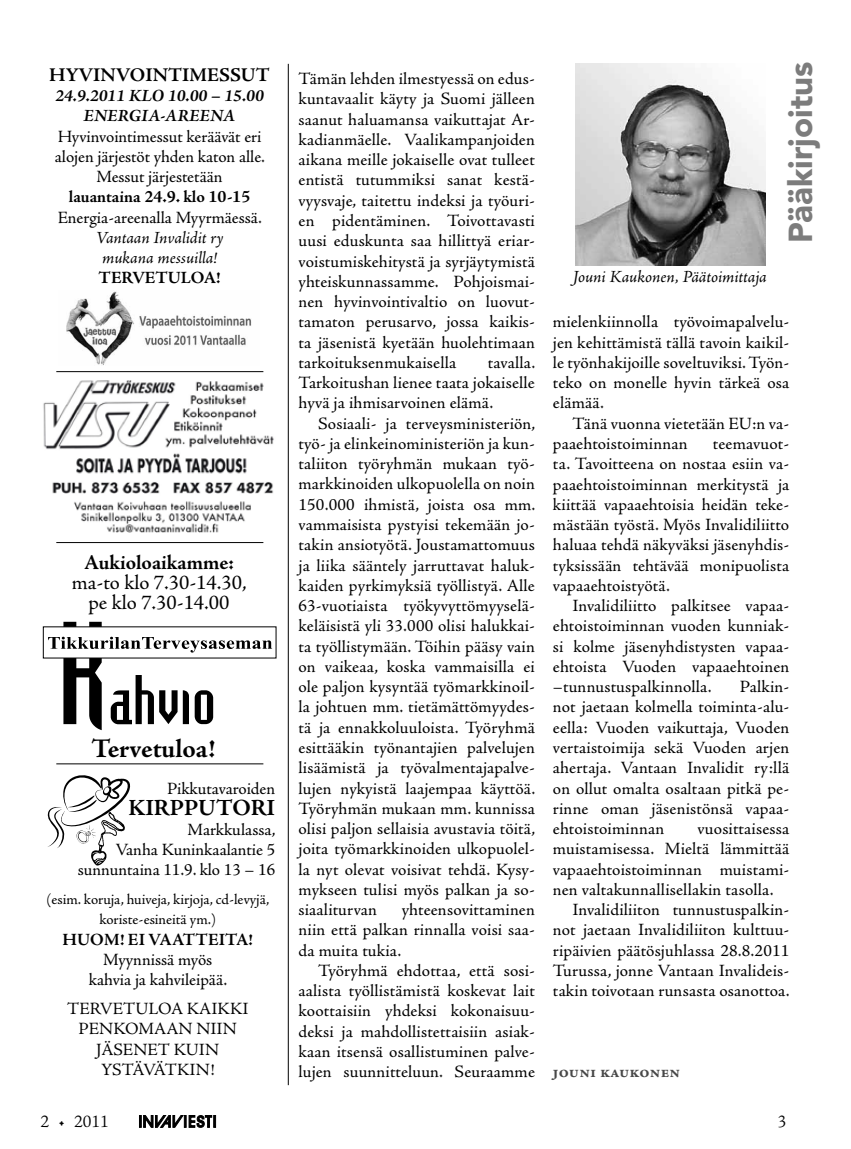
<style>
.page{position:relative;width:851px;height:1149px;background:#fff}
.page>*{position:absolute;margin:0;border:0;box-sizing:border-box;transform-origin:0 0}
.t1{font:900 33px "Avenir";color:#7c7c7c}
.t2{font:700 27px "Adobe Jenson Pro";color:#000}
.t3{font:700 23.25px "Adobe Jenson Pro";color:#000}
.t4{font:21px/20.2px "Adobe Jenson Pro";color:#000;text-align:center}
.t5{font:700 21px "Adobe Jenson Pro";color:#000}
.t6{font:700 19.5px "Adobe Jenson Pro";color:#000}
.t7{font:300 18px "Adobe Jenson Pro";color:#000}
.t8{font:17.25px/20.2px "Adobe Jenson Pro";letter-spacing:.005em;color:#000;text-align:justify}
.t9{font:italic 17.25px/20.2px "Adobe Jenson Pro";letter-spacing:-.005em;color:#000;text-align:center}
.t10{font:700 17.25px "Adobe Jenson Pro";color:#000}
.t11{font:italic 700 17.25px/20.2px "Adobe Jenson Pro";color:#000;text-align:center}
.t12{font:700 17.25px "Adobe Jenson Pro";letter-spacing:.01em;color:#484848}
.t13{font:15px/20.2px "Adobe Jenson Pro";color:#000;text-align:center}
</style>
<div class="page">
<svg style="left:139px;top:1115px;width:76px;height:11px"></svg>
<hr style="left:288px;top:64px;width:1px;height:1020px;background:#000">
<img style="left:575px;top:64px;width:190px;height:202px">
<svg style="left:47px;top:775px;width:84px;height:90px"></svg>
<div style="left:43px;top:626px;width:233px;height:32px;background:#fff;border:1px solid #000"></div>
<svg style="left:48px;top:621px;width:224px;height:109px"></svg>
<img style="left:43px;top:380px;width:231px;height:152px">
<hr style="left:56px;top:763px;width:207px;height:1px;background:#000">
<hr style="left:56px;top:371px;width:207px;height:1px;background:#000">
<hr style="left:56px;top:542px;width:207px;height:1px;background:#000">
<img style="left:66px;top:291px;width:186px;height:74px">
<p class="t6" style="left:49px;top:63px;width:222px">HYVINVOINTIMESSUT</p>
<p class="t11" style="left:55px;top:87px;width:210px">24.9.2011 KLO 10.00 – 15.00<br>ENERGIA-AREENA</p>
<p class="t8" style="left:55px;top:126px;width:211px;text-align:center">Hyvinvointimessut keräävät eri alojen järjestöt yhden katon alle.<br>Messut järjestetään</p>
<p class="t10" style="left:69px;top:187px;width:183px">lauantaina 24.9. klo 10-15</p>
<p class="t8" style="left:58px;top:207px;width:206px">Energia-areenalla Myyrmäessä.</p>
<p class="t9" style="left:96px;top:228px;width:129px">Vantaan Invalidit ry mukana messuilla!</p>
<p class="t10" style="left:99px;top:268px;width:123px">TERVETULOA!</p>
<p class="t5" style="left:84px;top:550px;width:151px">Aukioloaikamme:</p>
<p class="t4" style="left:72px;top:572px;width:176px">ma-to klo 7.30-14.30, pe klo 7.30-14.00</p>
<h2 class="t2" style="left:92px;top:733px;width:125px">Tervetuloa!</h2>
<p class="t8" style="left:167px;top:779px;width:110px">Pikkutavaroiden</p>
<h3 class="t3" style="left:128px;top:793px;width:148px">KIRPPUTORI</h3>
<p class="t8" style="left:78px;top:819px;width:199px;text-align:right">Markkulassa,<br>Vanha Kuninkaalantie 5 sunnuntaina 11.9. klo 13 – 16</p>
<p class="t13" style="left:47px;top:889px;width:224px">(esim. koruja, huiveja, kirjoja, cd-levyjä, koriste-esineitä ym.)</p>
<p class="t10" style="left:63px;top:929px;width:192px">HUOM! EI VAATTEITA!</p>
<p class="t8" style="left:89px;top:949px;width:140px;text-align:center">Myynnissä myös kahvia ja kahvileipää.</p>
<p class="t8" style="left:67px;top:998px;width:183px;text-align:center">TERVETULOA KAIKKI<br>PENKOMAAN NIIN<br>JÄSENET KUIN<br>YSTÄVÄTKIN!</p>
<p class="t8" style="left:298px;top:69px;width:238px">Tämän lehden ilmestyessä on edus&shy;kuntavaalit käyty ja Suomi jälleen saanut haluamansa vaikuttajat Ar&shy;kadianmäelle. Vaalikampanjoiden aikana meille jokaiselle ovat tulleet entistä tutummiksi sanat kestä&shy;vyysvaje, taitettu indeksi ja työuri&shy;en pidentäminen. Toivottavasti uusi eduskunta saa hillittyä eriar&shy;voistumiskehitystä ja syrjäytymistä yhteiskunnassamme. Pohjoismai&shy;nen hyvinvointivaltio on luovut&shy;tamaton perusarvo, jossa kaikis&shy;ta jäsenistä kyetään huolehtimaan tarkoituksenmukaisella</p>
<p class="t8" style="left:298px;top:352px;width:238px;text-indent:189px">tavalla.<br>Tarkoitushan lienee taata jokaiselle hyvä ja ihmisarvoinen elämä.</p>
<p class="t8" style="left:298px;top:413px;width:238px;text-indent:19px">Sosiaali- ja terveysministeriön, työ- ja elinkeinoministeriön ja kun&shy;taliiton työryhmän mukaan työ&shy;markkinoiden ulkopuolella on noin 150.000 ihmistä, joista osa mm. vammaisista pystyisi tekemään jo&shy;takin ansiotyötä. Joustamattomuus ja liika sääntely jarruttavat haluk&shy;kaiden pyrkimyksiä työllistyä. Alle 63-vuotiaista työkyvyttömyyselä&shy;keläisistä yli 33.000 olisi halukkai&shy;ta työllistymään. Töihin pääsy vain on vaikeaa, koska vammaisilla ei ole paljon kysyntää työmarkkinoil&shy;la johtuen mm. tietämättömyydes&shy;tä ja ennakkoluuloista. Työryhmä esittääkin työnantajien palvelujen lisäämistä ja työvalmentajapalve&shy;lujen nykyistä laajempaa käyttöä.<br>Työryhmän mukaan mm. kunnissa olisi paljon sellaisia avustavia töitä, joita työmarkkinoiden ulkopuolel&shy;la nyt olevat voisivat tehdä. Kysy&shy;mykseen tulisi myös palkan ja so&shy;siaaliturvan</p>
<p class="t8" style="left:298px;top:899px;width:238px;text-indent:103px">yhteensovittaminen niin että palkan rinnalla voisi saa&shy;da muita tukia.</p>
<p class="t8" style="left:298px;top:960px;width:238px;text-indent:19px">Työryhmä ehdottaa, että sosi&shy;aalista työllistämistä koskevat lait koottaisiin yhdeksi kokonaisuu&shy;deksi ja mahdollistettaisiin asiak&shy;kaan itsensä osallistuminen palve&shy;lujen suunnitteluun. Seuraamme</p>
<p class="t9" style="left:572px;top:267px;width:195px">Jouni Kaukonen, Päätoimittaja</p>
<h1 class="t1" style="left:780px;top:243px;width:183px;rotate:-90deg">Pääkirjoitus</h1>
<p class="t8" style="left:553px;top:312px;width:238px">mielenkiinnolla työvoimapalvelu&shy;jen kehittämistä tällä tavoin kaikil&shy;le työnhakijoille soveltuviksi. Työn&shy;teko on monelle hyvin tärkeä osa elämää.</p>
<p class="t8" style="left:553px;top:413px;width:238px;text-indent:19px">Tänä vuonna vietetään EU:n va&shy;paaehtoistoiminnan</p>
<p class="t8" style="left:553px;top:433px;width:238px;text-indent:160px">teemavuot&shy;ta. Tavoitteena on nostaa esiin va&shy;paaehtoistoiminnan merkitystä ja kiittää vapaaehtoisia heidän teke&shy;mästään työstä. Myös Invalidiliitto haluaa tehdä näkyväksi jäsenyhdis&shy;tyksissään tehtävää monipuolista vapaaehtoistyötä.</p>
<p class="t8" style="left:553px;top:595px;width:238px;text-indent:19px">Invalidiliitto palkitsee vapaa&shy;ehtoistoiminnan vuoden kunniak&shy;si kolme jäsenyhdistysten vapaa&shy;ehtoista Vuoden vapaaehtoinen –tunnustuspalkinnolla.</p>
<p class="t8" style="left:553px;top:676px;width:238px;text-indent:187px">Palkin&shy;not jaetaan kolmella toiminta-alu&shy;eella: Vuoden vaikuttaja, Vuoden vertaistoimija sekä Vuoden arjen ahertaja. Vantaan Invalidit ry:llä on ollut omalta osaltaan pitkä pe&shy;rinne oman jäsenistönsä vapaa&shy;ehtoistoiminnan</p>
<p class="t8" style="left:697px;top:818px;width:93px">vuosittaisessa</p>
<p class="t8" style="left:553px;top:838px;width:238px">muistamisessa. Mieltä lämmittää</p>
<p class="t8" style="left:553px;top:859px;width:238px">vapaaehtoistoiminnan muistami-</p>
<p class="t8" style="left:553px;top:879px;width:222px">nen valtakunnallisellakin tasolla.</p>
<p class="t8" style="left:572px;top:899px;width:218px">Invalidiliiton tunnustuspalkin-</p>
<p class="t8" style="left:553px;top:919px;width:238px">not jaetaan Invalidiliiton kulttuu-</p>
<p class="t8" style="left:553px;top:940px;width:238px">ripäivien päätösjuhlassa 28.8.2011</p>
<p class="t8" style="left:553px;top:960px;width:238px">Turussa, jonne Vantaan Invalideis-</p>
<p class="t8" style="left:553px;top:980px;width:238px">takin toivotaan runsasta osanottoa.</p>
<p class="t12" style="left:553px;top:1061px;width:129px">jouni kaukonen</p>
<p class="t7" style="left:40px;top:1111px;width:70px">2 • 2011</p>
<p class="t7" style="left:777px;top:1111px;width:10px">3</p>
</div>
